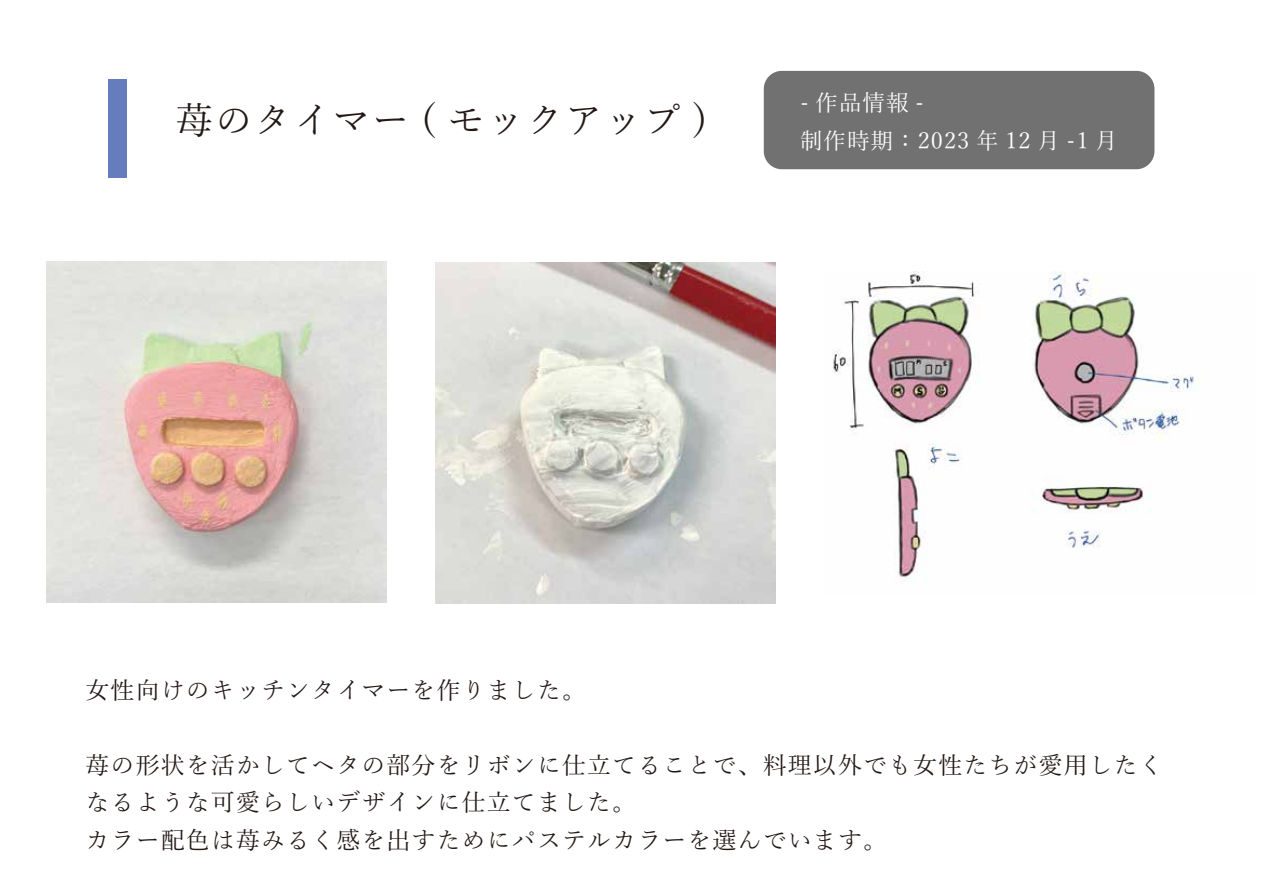
<style>
.page{position:relative;width:1263px;height:893px;background:#fff}
.page>*{position:absolute;margin:0;border:0;box-sizing:border-box;transform-origin:0 0}
.t1{font:37.5px "Yu Mincho";letter-spacing:.045em;color:#221815}
.t2{font:24px/37.5px "Yu Mincho";letter-spacing:.045em;color:#221815}
.t3{font:22.5px/37.5px "Yu Mincho";letter-spacing:.045em;color:#fff}
</style>
<div class="page">
<div style="left:108px;top:79px;width:19px;height:98px;background:#657dbd"></div>
<div style="left:764px;top:71px;width:390px;height:98px;background:#727171;border-radius:18px"></div>
<img style="left:833px;top:271px;width:362px;height:310px">
<img style="left:46px;top:262px;width:340px;height:340px">
<img style="left:435px;top:263px;width:340px;height:340px">
<h1 class="t1" style="left:176px;top:86px;width:534px">苺のタイマー ( モックアップ )</h1>
<p class="t3" style="left:800px;top:82px;width:319px">- 作品情報 -<br>制作時期：2023 年 12 月 -1 月</p>
<p class="t2" style="left:86px;top:669px;width:502px">女性向けのキッチンタイマーを作りました。</p>
<p class="t2" style="left:86px;top:744px;width:1079px">苺の形状を活かしてヘタの部分をリボンに仕立てることで、料理以外でも女性たちが愛用したくなるような可愛らしいデザインに仕立てました。<br>カラー配色は苺みるく感を出すためにパステルカラーを選んでいます。</p>
</div>
